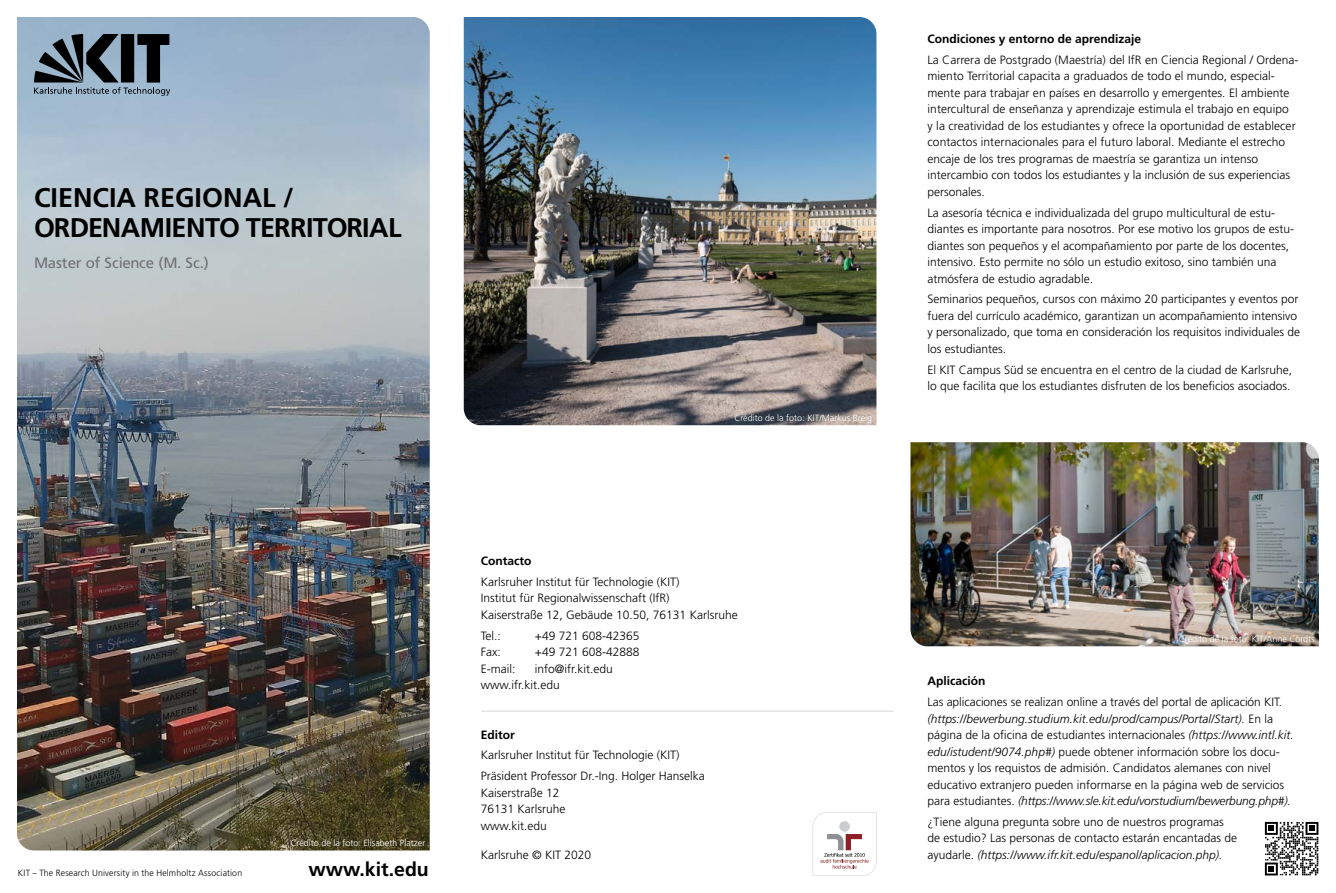
<style>
.page{position:relative;width:1336px;height:893px;background:#fff}
.page>*{position:absolute;margin:0;border:0;box-sizing:border-box;transform-origin:0 0}
.t1{font:700 27px/30px "Frutiger LT Std";letter-spacing:-.02em;color:#000}
.t2{font:700 19.5px "Frutiger LT Std";color:#000}
.t3{font:15px "Frutiger LT Std";color:#707172}
.t4{font:300 12px/16.5px "Frutiger LT Std";color:#000}
.t5{font:700 12px "Frutiger LT Std";color:#000}
.t6{font:300 9px "Frutiger LT Std";color:#fff}
.t7{font:300 9px "Frutiger LT Std";letter-spacing:.02em;color:#000}
.s1{font-style:italic}
</style>
<div class="page">
<img style="left:17px;top:17px;width:412px;height:833px">
<img style="left:463px;top:17px;width:413px;height:408px">
<img style="left:910px;top:442px;width:408px;height:204px">
<hr style="left:481px;top:710px;width:412px;height:2px;background:#e3e4e4">
<svg style="left:1264px;top:821px;width:55px;height:55px"></svg>
<svg style="left:1264px;top:822px;width:54px;height:53px"></svg>
<svg style="left:34px;top:34px;width:136px;height:62px"></svg>
<svg style="left:812px;top:812px;width:64px;height:64px"></svg>
<h1 class="t1" style="left:34px;top:183px;width:369px">CIENCIA REGIONAL /<br>ORDENAMIENTO TERRITORIAL</h1>
<p class="t3" style="left:34px;top:254px;width:176px">Master of Science (M. Sc.)</p>
<p class="t6" style="left:734px;top:413px;width:139px">Crédito de la foto: KIT/Markus Breig</p>
<p class="t6" style="left:290px;top:838px;width:136px">Crédito de la foto: Elisabeth Platzer</p>
<p class="t7" style="left:18px;top:868px;width:226px">KIT – The Research University in the Helmholtz Association</p>
<h2 class="t2" style="left:308px;top:858px;width:122px">www.kit.edu</h2>
<p class="t5" style="left:480px;top:554px;width:52px">Contacto</p>
<p class="t4" style="left:480px;top:574px;width:258px">Karlsruher Institut für Technologie (KIT)<br>Institut für Regionalwissenschaft (IfR)<br>Kaiserstraße 12, Gebäude 10.50, 76131 Karlsruhe</p>
<p class="t4" style="left:480px;top:627px;width:22px">Tel.:</p>
<p class="t4" style="left:534px;top:627px;width:106px">+49 721 608-42365</p>
<p class="t4" style="left:480px;top:644px;width:21px">Fax:</p>
<p class="t4" style="left:534px;top:644px;width:106px">+49 721 608-42888</p>
<p class="t4" style="left:480px;top:660px;width:36px">E-mail:</p>
<p class="t4" style="left:480px;top:660px;width:133px;text-indent:54px">info@ifr.kit.edu www.ifr.kit.edu</p>
<p class="t5" style="left:480px;top:727px;width:36px">Editor</p>
<p class="t4" style="left:480px;top:745px;width:226px;line-height:20.7px">Karlsruher Institut für Technologie (KIT)<br>Präsident Professor Dr.-Ing. Holger Hanselka</p>
<p class="t4" style="left:480px;top:784px;width:86px">Kaiserstraße 12<br>76131 Karlsruhe www.kit.edu</p>
<p class="t4" style="left:480px;top:847px;width:112px">Karlsruhe © KIT 2020</p>
<p class="t5" style="left:927px;top:32px;width:215px">Condiciones y entorno de aprendizaje</p>
<p class="t4" style="left:927px;top:52px;width:372px">La Carrera de Postgrado (Maestría) del IfR en Ciencia Regional / Ordena&shy;miento Territorial capacita a graduados de todo el mundo, especial&shy;mente para trabajar en países en desarrollo y emergentes. El ambiente intercultural de enseñanza y aprendizaje estimula el trabajo en equipo<br>y la creatividad de los estudiantes y ofrece la oportunidad de establecer contactos internacionales para el futuro laboral. Mediante el estrecho encaje de los tres programas de maestría se garantiza un intenso intercambio con todos los estudiantes y la inclusión de sus experiencias personales.</p>
<p class="t4" style="left:927px;top:204px;width:368px">La asesoría técnica e individualizada del grupo multicultural de estu&shy;diantes es importante para nosotros. Por ese motivo los grupos de estu&shy;diantes son pequeños y el acompañamiento por parte de los docentes, intensivo. Esto permite no sólo un estudio exitoso, sino también una atmósfera de estudio agradable.</p>
<p class="t4" style="left:927px;top:291px;width:374px">Seminarios pequeños, cursos con máximo 20 participantes y eventos por fuera del currículo académico, garantizan un acompañamiento intensivo y personalizado, que toma en consideración los requisitos individuales de los estudiantes.</p>
<p class="t4" style="left:927px;top:361px;width:366px">El KIT Campus Süd se encuentra en el centro de la ciudad de Karlsruhe, lo que facilita que los estudiantes disfruten de los beneficios asociados.</p>
<p class="t6" style="left:1178px;top:634px;width:137px">Crédito de la foto: KIT/Anne Cordts</p>
<p class="t5" style="left:927px;top:674px;width:59px">Aplicación</p>
<p class="t4" style="left:927px;top:694px;width:368px">Las aplicaciones se realizan online a través del portal de aplicación KIT. <span class="s1">(https://bewerbung.studium.kit.edu/prod/campus/Portal/Start).</span> En la página de la oficina de estudiantes internacionales <span class="s1">(https://www.intl.kit. edu/istudent/9074.php#)</span> puede obtener información sobre los docu&shy;mentos y los requistos de admisión. Candidatos alemanes con nivel educativo extranjero pueden informarse en la página web de servicios para estudiantes. <span class="s1">(https://www.sle.kit.edu/vorstudium/bewerbung.php#).</span></p>
<p class="t4" style="left:927px;top:814px;width:311px">¿Tiene alguna pregunta sobre uno de nuestros programas de estudio? Las personas de contacto estarán encantadas de ayudarle. <span class="s1">(https://www.ifr.kit.edu/espanol/aplicacion.php).</span></p>
</div>
